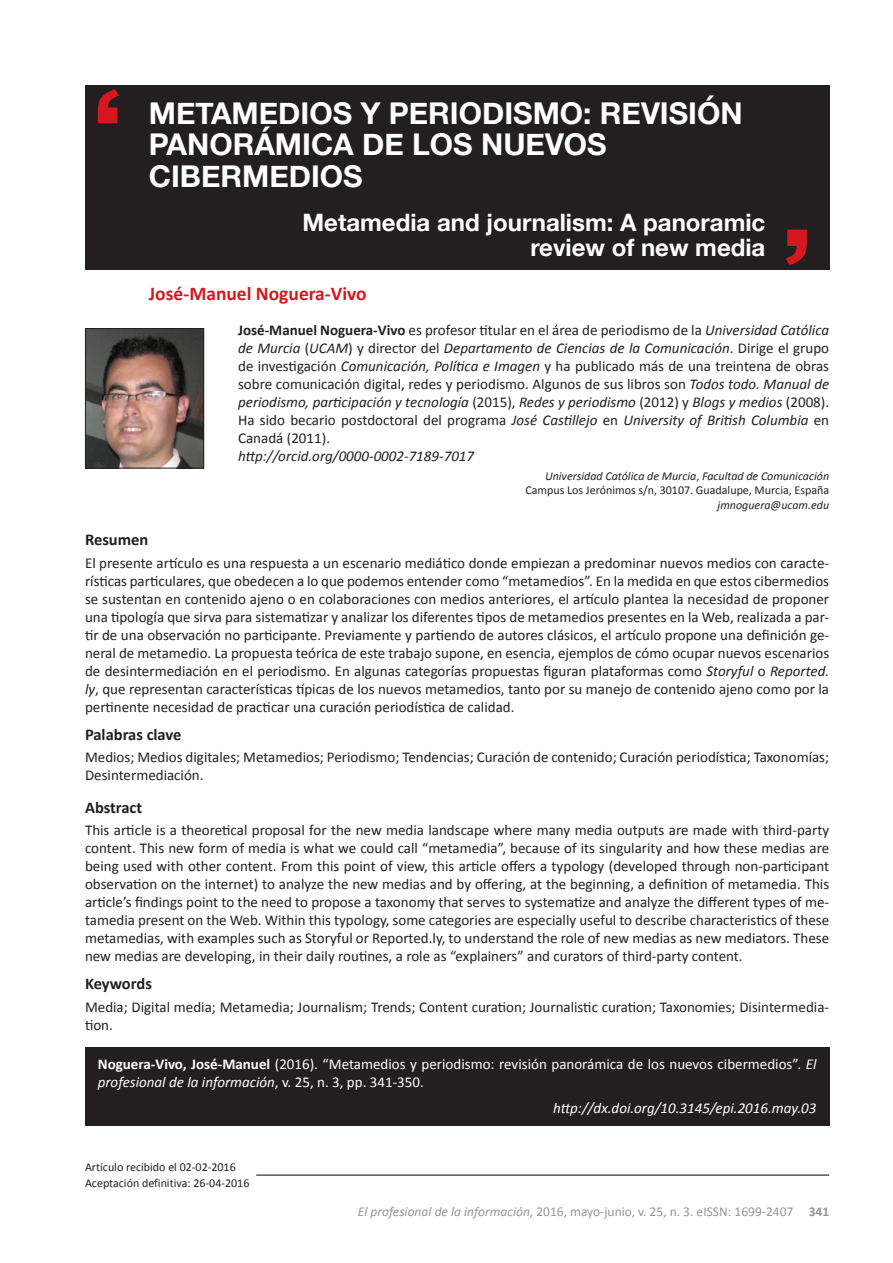
<style>
.page{position:relative;width:893px;height:1263px;background:#fff}
.page>*{position:absolute;margin:0;border:0;box-sizing:border-box;transform-origin:0 0}
._01_Titulo_articulo{font:700 30px/31.5px "Helvetica Neue";color:#fff}
._01_Titulo_articulo-2{font:700 24px "Helvetica Neue";color:#fff}
._02_Autores{font:700 19.5px "Calibri";color:#d7171f}
._05_Tit__resumen-pal{font:700 16.5px "Calibri";color:#231f20}
._05_Titulo_resumen-p{font:700 16.5px "Calibri";letter-spacing:-.01em;color:#231f20}
._0_Texto_resumen-pal{font:15px/18px "Calibri";color:#231f20;text-align:justify}
._03_Curriculo_autor{font:15px/18px "Calibri";color:#231f20;text-align:justify}
._0_TEXTO{font:15px/18px "Calibri";color:#fff}
._0_TEXTO-2{font:italic 15px "Calibri";color:#fff}
._03_Curriculo_autor-2{font:italic 15px "Calibri";color:#231f20}
._13_Foliación{font:13.5px "Calibri";color:#939598}
._04_Dirección_autore{font:12px "Calibri";color:#231f20}
._04_Dirección_autore-2{font:italic 12px "Calibri";color:#231f20}
.s1{font-weight:700}
.s2{font-style:italic}
.s3{font-style:normal}
</style>
<div class="page">
<div style="left:85px;top:1047px;width:744px;height:79px;background:#231f20"></div>
<div style="left:85px;top:85px;width:744px;height:185px;background:#231f20"></div>
<svg style="left:786px;top:230px;width:21px;height:35px"></svg>
<svg style="left:98px;top:89px;width:21px;height:34px"></svg>
<img style="left:87px;top:330px;width:115px;height:136px">
<div style="left:85px;top:328px;width:119px;height:140px;border:1px solid #231f20"></div>
<hr style="left:256px;top:1174px;width:573px;height:2px;background:#231f20">
<p class="_01_Titulo_articulo" style="left:149px;top:98px;width:595px">METAMEDIOS Y PERIODISMO: REVISIÓN<br>PANORÁMICA DE LOS NUEVOS<br>CIBERMEDIOS</p>
<p class="_01_Titulo_articulo-2" style="left:302px;top:203px;width:464px">Metamedia and journalism: A panoramic</p>
<p class="_01_Titulo_articulo-2" style="left:530px;top:228px;width:237px">review of new media</p>
<p class="_02_Autores" style="left:149px;top:281px;width:219px">José-Manuel Noguera-Vivo</p>
<p class="_03_Curriculo_autor" style="left:238px;top:321px;width:593px"><span class="s1">José-Manuel Noguera-Vivo</span> es profesor titular en el área de periodismo de la <span class="s2">Universidad Católica de Murcia</span> (<span class="s2">UCAM</span>) y director del <span class="s2">Departamento de Ciencias de la Comunicación</span>. Dirige el grupo de investigación <span class="s2">Comunicación, Política e Imagen</span> y ha publicado más de una treintena de obras sobre comunicación digital, redes y periodismo. Algunos de sus libros son <span class="s2">Todos todo. Manual de periodismo, participación y tecnología</span> (2015), <span class="s2">Redes y periodismo</span> (2012) y <span class="s2">Blogs y medios</span> (2008).<br>Ha sido becario postdoctoral del programa <span class="s2">José Castillejo</span> en <span class="s2">University of British Columbia</span> en Canadá (2011).</p>
<p class="_03_Curriculo_autor-2" style="left:238px;top:446px;width:237px">http://orcid.org/0000-0002-7189-7017</p>
<p class="_04_Dirección_autore-2" style="left:545px;top:468px;width:286px">Universidad Católica de Murcia<span class="s3">,</span> Facultad de Comunicación</p>
<p class="_04_Dirección_autore" style="left:525px;top:483px;width:305px">Campus Los Jerónimos s/n, 30107. Guadalupe, Murcia, España</p>
<p class="_04_Dirección_autore-2" style="left:718px;top:496px;width:113px">jmnoguera@ucam.edu</p>
<p class="_05_Tit__resumen-pal" style="left:85px;top:529px;width:65px">Resumen</p>
<p class="_0_Texto_resumen-pal" style="left:85px;top:554px;width:746px">El presente artículo es una respuesta a un escenario mediático donde empiezan a predominar nuevos medios con caracte&shy;rísticas particulares, que obedecen a lo que podemos entender como “metamedios”. En la medida en que estos cibermedios se sustentan en contenido ajeno o en colaboraciones con medios anteriores, el artículo plantea la necesidad de proponer una tipología que sirva para sistematizar y analizar los diferentes tipos de metamedios presentes en la Web, realizada a par&shy;tir de una observación no participante. Previamente y partiendo de autores clásicos, el artículo propone una definición ge&shy;neral de metamedio. La propuesta teórica de este trabajo supone, en esencia, ejemplos de cómo ocupar nuevos escenarios de desintermediación en el periodismo. En algunas categorías propuestas figuran plataformas como <span class="s2">Storyful</span> o <span class="s2">Reported. ly</span>, que representan características típicas de los nuevos metamedios, tanto por su manejo de contenido ajeno como por la pertinente necesidad de practicar una curación periodística de calidad.</p>
<p class="_05_Tit__resumen-pal" style="left:85px;top:724px;width:98px">Palabras clave</p>
<p class="_0_Texto_resumen-pal" style="left:85px;top:748px;width:746px">Medios; Medios digitales; Metamedios; Periodismo; Tendencias; Curación de contenido; Curación periodística; Taxonomías;<br>Desintermediación.</p>
<p class="_05_Tit__resumen-pal" style="left:85px;top:797px;width:59px">Abstract</p>
<p class="_0_Texto_resumen-pal" style="left:85px;top:821px;width:746px">This article is a theoretical proposal for the new media landscape where many media outputs are made with third-party content. This new form of media is what we could call “metamedia”, because of its singularity and how these medias are being used with other content. From this point of view, this article offers a typology (developed through non-participant observation on the internet) to analyze the new medias and by offering, at the beginning, a definition of metamedia. This article’s findings point to the need to propose a taxonomy that serves to systematize and analyze the different types of me&shy;tamedia present on the Web. Within this typology, some categories are especially useful to describe characteristics of these metamedias, with examples such as Storyful or Reported.ly, to understand the role of new medias as new mediators. These new medias are developing, in their daily routines, a role as “explainers” and curators of third-party content.</p>
<p class="_05_Titulo_resumen-p" style="left:85px;top:973px;width:68px">Keywords</p>
<p class="_0_Texto_resumen-pal" style="left:85px;top:998px;width:746px">Media; Digital media; Metamedia; Journalism; Trends; Content curation; Journalistic curation; Taxonomies; Disintermedia&shy;tion.</p>
<p class="_0_TEXTO" style="left:98px;top:1055px;width:720px"><span class="s1">Noguera-Vivo, José-Manuel</span> (2016). “Metamedios y periodismo: revisión panorámica de los nuevos cibermedios”. <span class="s2">El profesional de la información</span>, v. 25, n. 3, pp. 341-350.</p>
<p class="_0_TEXTO-2" style="left:553px;top:1098px;width:265px">http://dx.doi.org/10.3145/epi.2016.may.03</p>
<p class="_04_Dirección_autore" style="left:85px;top:1160px;width:152px">Artículo recibido el 02-02-2016</p>
<p class="_04_Dirección_autore" style="left:85px;top:1175px;width:166px">Aceptación definitiva: 26-04-2016</p>
<p class="_13_Foliación" style="left:358px;top:1203px;width:473px"><span class="s2">El profesional de la información</span>, 2016, mayo-junio, v. 25, n. 3. eISSN: 1699-2407 <span class="s1">341</span></p>
</div>
